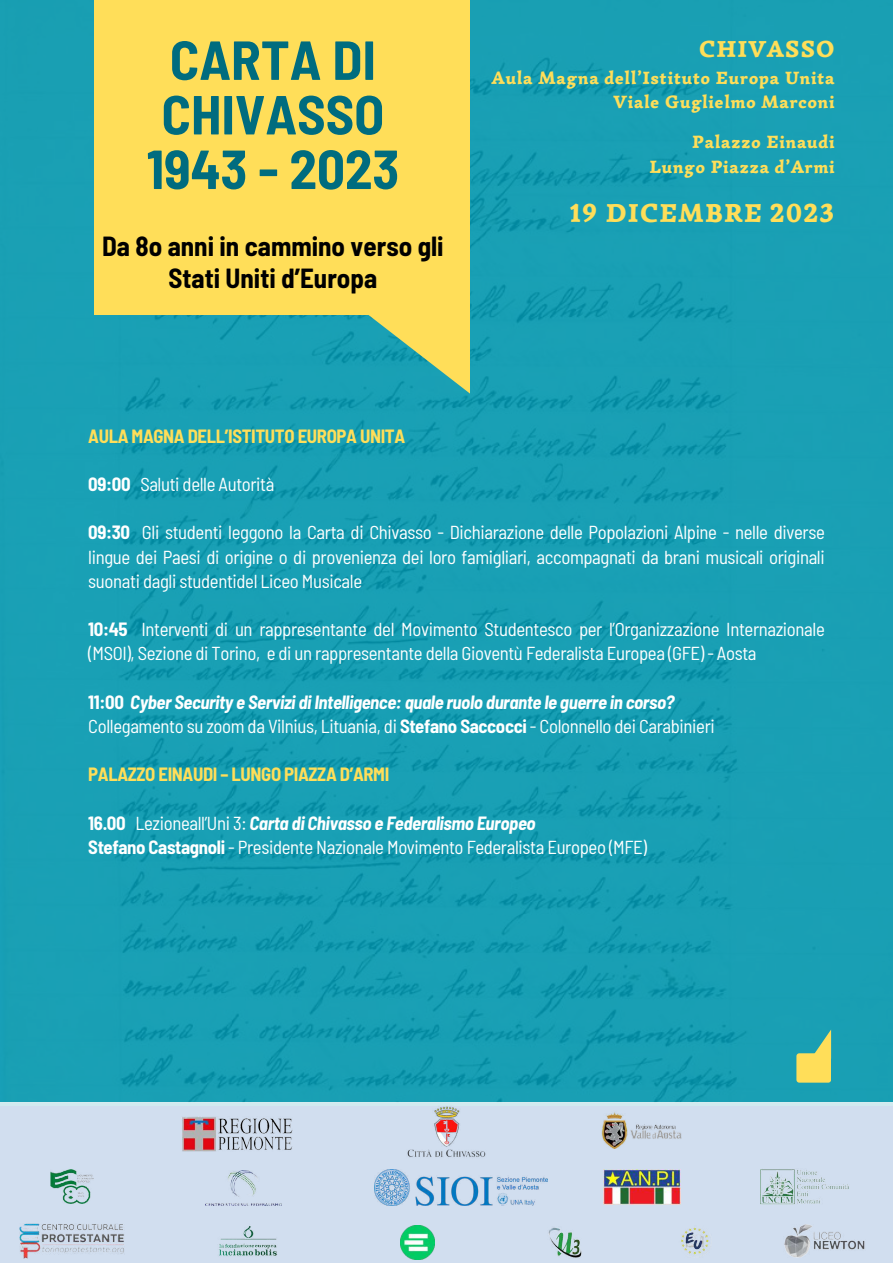
<style>
.page{position:relative;width:893px;height:1263px;background:#fff}
.page>*{position:absolute;margin:0;border:0;box-sizing:border-box;transform-origin:0 0}
.t1{font:700 semi-condensed 54.9px/54.6px "Barlow";color:#006c7f;text-align:center}
.t2{font:700 semi-condensed 27px/32.1px "Barlow";color:#000;text-align:center}
.t3{font:900 26.25px "Simonetta";letter-spacing:.05em;color:#ffde59}
.t4{font:900 23.4px "Simonetta";letter-spacing:.05em;color:#ffde59}
.t5{font:semi-condensed 18.75px/24.2px "Barlow";letter-spacing:-.02em;color:#fff}
.t6{font:italic 700 semi-condensed 18.75px/24.2px "Barlow";letter-spacing:-.02em;color:#fff}
.t7{font:700 semi-condensed 18.75px "Barlow";letter-spacing:-.02em;color:#ffde59}
.t8{font:900 18px/24.8px "Simonetta";letter-spacing:.05em;color:#ffde59;text-align:right}
.s1{font-weight:700}
.s2{font-style:normal}
.s3{font-weight:400;font-style:normal}
.s4{font-weight:700;font-style:italic}
</style>
<div class="page">
<div style="left:0;top:0;width:893px;height:1106px;background:#199fb4"></div>
<svg style="left:345px;top:315px;width:125px;height:79px"></svg>
<div style="left:0;top:1102px;width:893px;height:161px;background:#d1deef"></div>
<div style="left:796px;top:1053px;width:35px;height:30px;background:#ffde59;border-radius:3px"></div>
<svg style="left:811px;top:1030px;width:20px;height:24px"></svg>
<div style="left:94px;top:0;width:376px;height:315px;background:#ffde59"></div>
<img style="left:375px;top:1170px;width:172px;height:35px">
<img style="left:182px;top:1117px;width:110px;height:34px">
<img style="left:50px;top:1169px;width:43px;height:35px">
<img style="left:205px;top:1170px;width:77px;height:35px">
<img style="left:603px;top:1170px;width:77px;height:35px">
<img style="left:761px;top:1169px;width:88px;height:36px">
<img style="left:19px;top:1224px;width:105px;height:34px">
<img style="left:219px;top:1226px;width:58px;height:30px">
<img style="left:400px;top:1225px;width:34px;height:34px">
<img style="left:548px;top:1227px;width:33px;height:31px">
<img style="left:681px;top:1227px;width:28px;height:29px">
<img style="left:784px;top:1225px;width:81px;height:32px">
<img style="left:407px;top:1106px;width:79px;height:51px">
<img style="left:601px;top:1112px;width:80px;height:37px">
<h1 class="t1" style="left:147px;top:31px;width:254px">CARTA DI<br>CHIVASSO<br>1943 - 2023</h1>
<h2 class="t2" style="left:102px;top:229px;width:343px">Da 8o anni in cammino verso gli<br>Stati Uniti d’Europa</h2>
<p class="t4" style="left:699px;top:34px;width:137px">CHIVASSO</p>
<p class="t8" style="left:492px;top:65px;width:344px">Aula Magna dell’Istituto Europa Unita<br>Viale Guglielmo Marconi</p>
<p class="t8" style="left:649px;top:130px;width:187px">Palazzo Einaudi<br>Lungo Piazza d’Armi</p>
<h3 class="t3" style="left:570px;top:197px;width:265px">19 DICEMBRE 2023</h3>
<p class="t7" style="left:88px;top:424px;width:318px">AULA MAGNA DELL’ISTITUTO EUROPA UNITA</p>
<p class="t5" style="left:88px;top:471px;width:188px"><span class="s1">09:00</span> Saluti delle Autorità</p>
<p class="t5" style="left:88px;top:520px;width:738px;text-align:justify"><span class="s1">09:30</span> Gli studenti leggono la Carta di Chivasso - Dichiarazione delle Popolazioni Alpine - nelle diverse lingue dei Paesi di origine o di provenienza dei loro famigliari, accompagnati da brani musicali originali suonati dagli studentidel Liceo Musicale</p>
<p class="t5" style="left:88px;top:616px;width:738px"><span class="s1">10:45</span> Interventi di un rappresentante del Movimento Studentesco per l’Organizzazione Internazionale (MSOI), Sezione di Torino, e di un rappresentante della Gioventù Federalista Europea (GFE) - Aosta</p>
<p class="t6" style="left:88px;top:689px;width:628px"><span class="s2">11:00</span> Cyber Security e Servizi di Intelligence: quale ruolo durante le guerre in corso?<br><span class="s3">Collegamento su zoom da Vilnius, Lituania, di</span> <span class="s2">Stefano Saccocci</span> <span class="s3">- Colonnello dei Carabinieri</span></p>
<p class="t7" style="left:88px;top:762px;width:302px">PALAZZO EINAUDI – LUNGO PIAZZA D’ARMI</p>
<p class="t5" style="left:88px;top:810px;width:560px"><span class="s1">16.00</span> Lezioneall’Uni 3: <span class="s4">Carta di Chivasso e Federalismo Europeo<br></span><span class="s1">Stefano Castagnoli</span> - Presidente Nazionale Movimento Federalista Europeo (MFE)</p>
</div>
